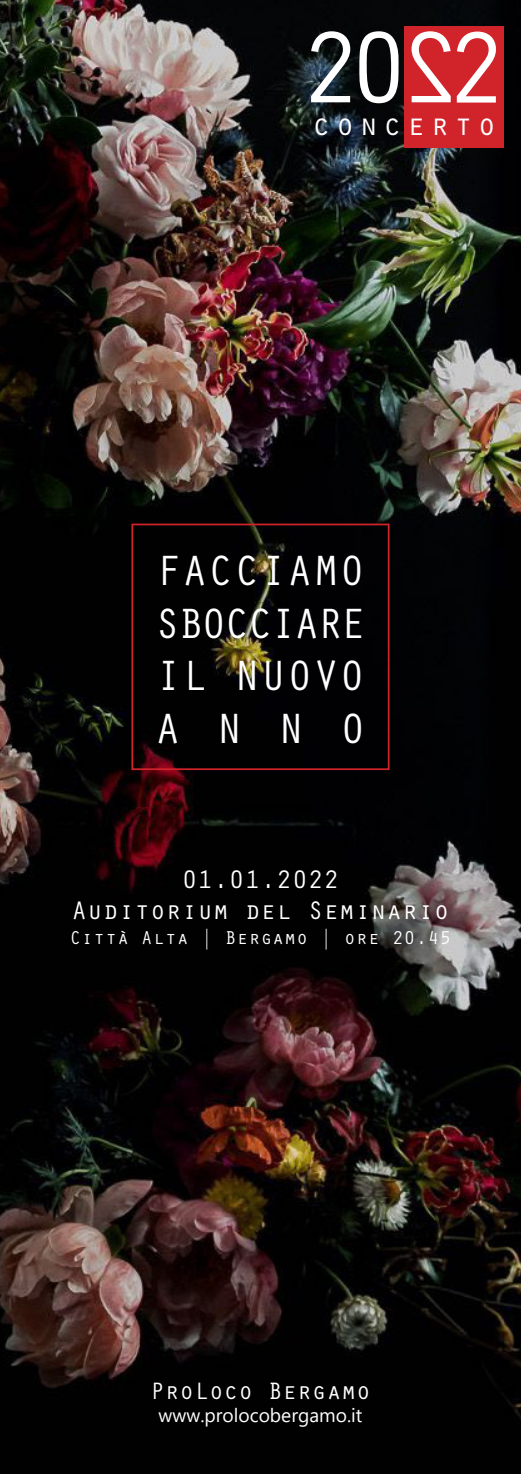
<style>
.page{position:relative;width:521px;height:1474px;background:#fff}
.page>*{position:absolute;margin:0;border:0;box-sizing:border-box;transform-origin:0 0}
.t1{font:105px "Orator Std";color:#fff}
.t2{font:43.75px "Orator Std";color:#fff}
.t3{font:43.75px "Orator Std";letter-spacing:-.07em;color:#fff}
.t4{font:31.5px "Orator Std";letter-spacing:.15em;color:#fff}
.t5{font:26.25px "Orator Std";color:#fff}
.t6{font:24.5px "Orator Std";color:#fff}
.t7{font:19.25px "Orator Std";letter-spacing:.02em;color:#fff}
.t8{font:19.25px "Segoe UI";color:#fff}
</style>
<div class="page">
<img style="left:0;top:0;width:521px;height:1473px">
<div style="left:404px;top:26px;width:110px;height:121px;background:#d1232a"></div>
<div style="left:504px;top:17px;width:12px;height:147px;background:#010103"></div>
<div style="left:131px;top:523px;width:258px;height:247px;border:2px solid #d1232a"></div>
<p class="t1" style="left:299px;top:-8px;width:210px">20 2</p>
<p class="t4" style="left:312px;top:102px;width:186px">concerto</p>
<p class="t2" style="left:155px;top:539px;width:211px">FACCIAMO</p>
<p class="t3" style="left:155px;top:592px;width:213px">SBOCCIARE</p>
<p class="t2" style="left:155px;top:644px;width:211px">IL NUOVO</p>
<p class="t2" style="left:155px;top:697px;width:213px">ANNO</p>
<p class="t5" style="left:182px;top:860px;width:159px">01.01.2022</p>
<p class="t5" style="left:71px;top:891px;width:380px">Auditorium del Seminario</p>
<p class="t7" style="left:70px;top:923px;width:383px">Città Alta | Bergamo | ore 20.45</p>
<p class="t6" style="left:150px;top:1372px;width:222px">ProLoco Bergamo</p>
<p class="t8" style="left:159px;top:1396px;width:205px">www.prolocobergamo.it</p>
</div>
